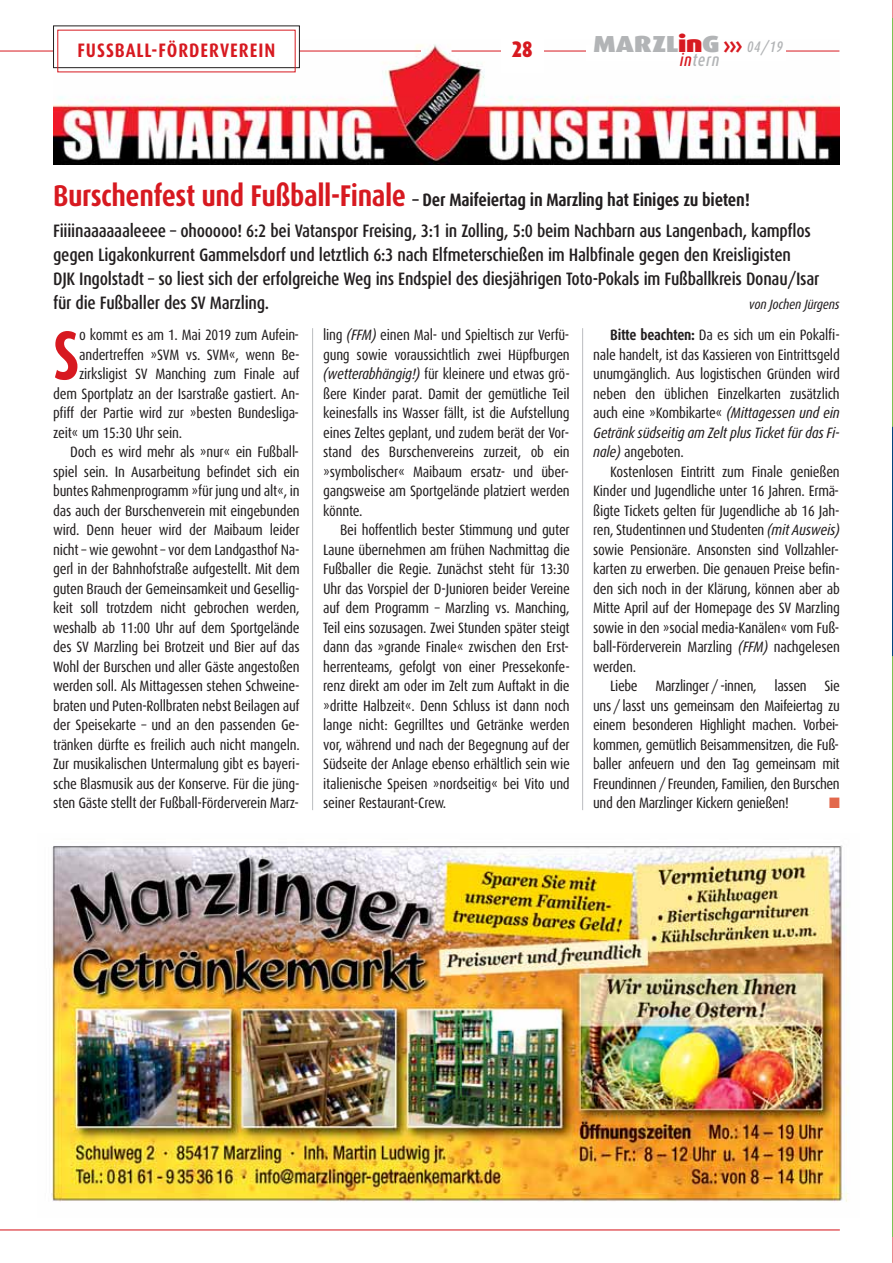
<style>
.page{position:relative;width:893px;height:1263px;background:#fff}
.page>*{position:absolute;margin:0;border:0;box-sizing:border-box;transform-origin:0 0}
.t1{font:700 69.15px "Dax Condensed";color:#d71920;scale:.93 1}
.t2{font:900 23.25px "Dax Wide";letter-spacing:-.01em;color:#b2b4b6}
.t3{font:900 22.5px "Dax Condensed";color:#d71920}
.t4{font:700 19.5px "Dax Condensed";letter-spacing:.05em;color:#d71920}
.t5{font:500 18px/24px "Dax Condensed";letter-spacing:-.015em;color:#231f20}
.t6{font:italic 500 17.55px "Dax Condensed";letter-spacing:.05em;color:#b2b4b6;scale:.91 1}
.t7{font:15px/19.5px "Dax Condensed";letter-spacing:-.015em;color:#231f20;text-align:justify}
.t8{font:15px "Zapf Dingbats ITC";color:#e2684c;scale:.95 1}
.t9{font:italic 13.5px "Dax Condensed";letter-spacing:-.015em;color:#231f20}
.s1{color:#d71920}
.s2{font-weight:700;font-size:24.3px;color:#d71920}
.s3{font-family:"Dax Condensed";font-weight:500;font-style:italic;font-size:15.3px}
.s4{font-weight:700;font-size:30px;color:#d71920}
.s5{font-weight:700}
.s6{font-style:italic}
</style>
<div class="page">
<img style="left:53px;top:44px;width:787px;height:121px">
<img style="left:892px;top:19px;width:1px;height:1218px">
<img style="left:51px;top:845px;width:797px;height:357px">
<hr style="left:0;top:1229px;width:840px;height:1px;background:#d71920">
<hr style="left:0;top:51px;width:421px;height:1px;background:#d71920">
<hr style="left:452px;top:51px;width:387px;height:1px;background:#d71920">
<div style="left:501px;top:30px;width:42px;height:42px;background:#fff"></div>
<div style="left:54px;top:26px;width:245px;height:42px;background:#fff"></div>
<div style="left:53px;top:26px;width:247px;height:42px;border:1px solid #231f20"></div>
<div style="left:587px;top:45px;width:199px;height:16px;background:#fff"></div>
<hr style="left:312px;top:328px;width:1px;height:482px;background:#bbbdc0">
<hr style="left:582px;top:328px;width:1px;height:482px;background:#bbbdc0">
<h3 class="t4" style="left:77px;top:40px;width:199px">FUSSBALL-FÖRDERVEREIN</h3>
<h3 class="t3" style="left:512px;top:37px;width:22px">28</h3>
<h2 class="t2" style="left:593px;top:36px;width:191px">MARZL<span class="s1">in</span>G<span class="s2">›››</span> <span class="s3">04/19</span></h2>
<p class="t6" style="left:680px;top:52px;width:45px"><span class="s1">in</span>tern</p>
<p class="t5" style="left:53px;top:185px;width:759px;line-height:31.2px"><span class="s4">Burschenfest und Fußball-Finale</span> <span class="s5">– Der Maifeiertag in Marzling hat Einiges zu bieten!<br></span>Fiiiinaaaaaaleeee – ohooooo! 6:2 bei Vatanspor Freising, 3:1 in Zolling, 5:0 beim Nachbarn aus Langenbach, kampflos</p>
<p class="t5" style="left:53px;top:243px;width:768px">gegen Ligakonkurrent Gammelsdorf und letztlich 6:3 nach Elfmeterschießen im Halbfinale gegen den Kreisligisten<br>DJK Ingolstadt – so liest sich der erfolgreiche Weg ins Endspiel des diesjährigen Toto-Pokals im Fußballkreis Donau/Isar für die Fußballer des SV Marzling.</p>
<p class="t9" style="left:749px;top:297px;width:92px">von Jochen Jürgens</p>
<p class="t7" style="left:593px;top:326px;width:248px;text-indent:17px"><span class="s5">Bitte beachten:</span> Da es sich um ein Pokalfi&shy;nale handelt, ist das Kassieren von Eintrittsgeld unumgänglich. Aus logistischen Gründen wird neben den üblichen Einzelkarten zusätzlich auch eine »Kombikarte« <span class="s6">(Mittagessen und ein Getränk südseitig am Zelt plus Ticket für das Fi&shy;nale)</span> angeboten.</p>
<p class="t7" style="left:593px;top:463px;width:248px;text-indent:17px">Kostenlosen Eintritt zum Finale genießen Kinder und Jugendliche unter 16 Jahren. Ermä&shy;ßigte Tickets gelten für Jugendliche ab 16 Jah&shy;ren, Studentinnen und Studenten <span class="s6">(mit Ausweis) </span>sowie Pensionäre. Ansonsten sind Vollzahler&shy;karten zu erwerben. Die genauen Preise befin&shy;den sich noch in der Klärung, können aber ab Mitte April auf der Homepage des SV Marzling sowie in den »social media-Kanälen« vom Fuß&shy;ball-Förderverein Marzling <span class="s6">(FFM)</span> nachgelesen werden.</p>
<p class="t7" style="left:593px;top:677px;width:248px;text-indent:17px">Liebe Marzlinger/-innen, lassen Sie uns/lasst uns gemeinsam den Maifeiertag zu einem besonderen Highlight machen. Vorbei&shy;kommen, gemütlich Beisammensitzen, die Fuß&shy;baller anfeuern und den Tag gemeinsam mit Freundinnen/Freunden, Familien, den Burschen und den Marzlinger Kickern genießen!</p>
<p class="t7" style="left:323px;top:326px;width:248px">ling <span class="s6">(FFM)</span> einen Mal- und Spieltisch zur Verfü&shy;gung sowie voraussichtlich zwei Hüpfburgen <span class="s6">(wetterabhängig!)</span> für kleinere und etwas grö&shy;ßere Kinder parat. Damit der gemütliche Teil keinesfalls ins Wasser fällt, ist die Aufstellung eines Zeltes geplant, und zudem berät der Vor&shy;stand des Burschenvereins zurzeit, ob ein »symbolischer« Maibaum ersatz- und über&shy;gangsweise am Sportgelände platziert werden könnte.</p>
<p class="t7" style="left:323px;top:521px;width:248px;text-indent:17px">Bei hoffentlich bester Stimmung und guter Laune übernehmen am frühen Nachmittag die Fußballer die Regie. Zunächst steht für 13:30<br>Uhr das Vorspiel der D-Junioren beider Vereine auf dem Programm – Marzling vs. Manching, Teil eins sozusagen. Zwei Stunden später steigt dann das »grande Finale« zwischen den Erst&shy;herrenteams, gefolgt von einer Pressekonfe&shy;renz direkt am oder im Zelt zum Auftakt in die »dritte Halbzeit«. Denn Schluss ist dann noch lange nicht: Gegrilltes und Getränke werden vor, während und nach der Begegnung auf der Südseite der Anlage ebenso erhältlich sein wie italienische Speisen »nordseitig« bei Vito und seiner Restaurant-Crew.</p>
<h1 class="t1" style="left:53px;top:321px;width:30px">S</h1>
<p class="t7" style="left:79px;top:326px;width:221px">o kommt es am 1. Mai 2019 zum Aufein-</p>
<p class="t7" style="left:79px;top:346px;width:222px">andertreffen »SVM vs. SVM«, wenn Be-</p>
<p class="t7" style="left:79px;top:365px;width:222px">zirksligist SV Manching zum Finale auf</p>
<p class="t7" style="left:53px;top:385px;width:248px">dem Sportplatz an der Isarstraße gastiert. An-</p>
<p class="t7" style="left:53px;top:404px;width:247px">pfiff der Partie wird zur »besten Bundesliga-</p>
<p class="t7" style="left:53px;top:424px;width:131px">zeit« um 15:30 Uhr sein.</p>
<p class="t7" style="left:70px;top:443px;width:230px">Doch es wird mehr als »nur« ein Fußball-</p>
<p class="t7" style="left:53px;top:463px;width:248px">spiel sein. In Ausarbeitung befindet sich ein</p>
<p class="t7" style="left:53px;top:482px;width:248px">buntes Rahmenprogramm »für jung und alt«, in</p>
<p class="t7" style="left:53px;top:502px;width:248px">das auch der Burschenverein mit eingebunden</p>
<p class="t7" style="left:53px;top:521px;width:248px">wird. Denn heuer wird der Maibaum leider</p>
<p class="t7" style="left:53px;top:541px;width:248px">nicht – wie gewohnt – vor dem Landgasthof Na-</p>
<p class="t7" style="left:53px;top:560px;width:248px">gerl in der Bahnhofstraße aufgestellt. Mit dem</p>
<p class="t7" style="left:53px;top:580px;width:248px">guten Brauch der Gemeinsamkeit und Gesellig-</p>
<p class="t7" style="left:53px;top:599px;width:248px">keit soll trotzdem nicht gebrochen werden,</p>
<p class="t7" style="left:53px;top:619px;width:248px">weshalb ab 11:00 Uhr auf dem Sportgelände</p>
<p class="t7" style="left:53px;top:638px;width:248px">des SV Marzling bei Brotzeit und Bier auf das</p>
<p class="t7" style="left:53px;top:658px;width:248px">Wohl der Burschen und aller Gäste angestoßen</p>
<p class="t7" style="left:53px;top:677px;width:248px">werden soll. Als Mittagessen stehen Schweine-</p>
<p class="t7" style="left:53px;top:697px;width:248px">braten und Puten-Rollbraten nebst Beilagen auf</p>
<p class="t7" style="left:53px;top:716px;width:248px">der Speisekarte – und an den passenden Ge-</p>
<p class="t7" style="left:53px;top:736px;width:248px">tränken dürfte es freilich auch nicht mangeln.</p>
<p class="t7" style="left:53px;top:755px;width:248px">Zur musikalischen Untermalung gibt es bayeri-</p>
<p class="t7" style="left:53px;top:775px;width:248px">sche Blasmusik aus der Konserve. Für die jüng-</p>
<p class="t7" style="left:53px;top:794px;width:247px">sten Gäste stellt der Fußball-Förderverein Marz-</p>
<p class="t8" style="left:829px;top:798px;width:13px">■</p>
</div>
